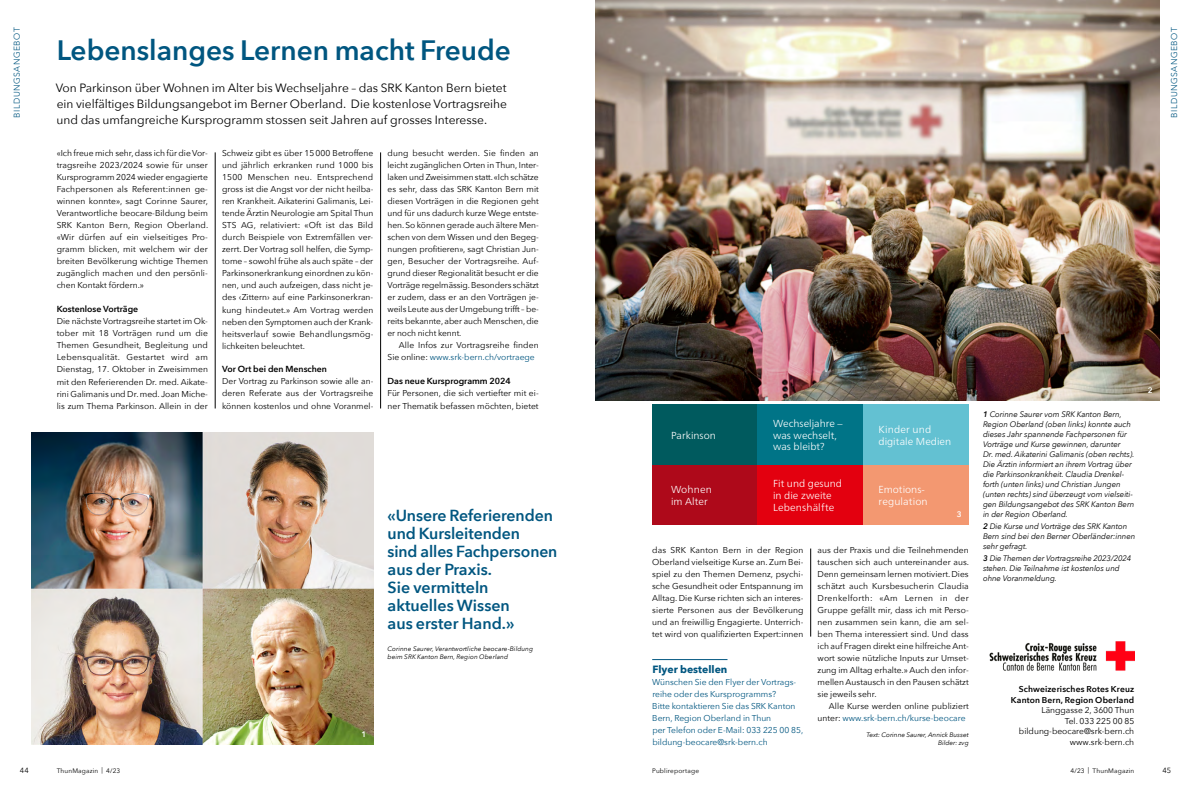
<style>
.page{position:relative;width:1191px;height:794px;background:#fff}
.page>*{position:absolute;margin:0;border:0;box-sizing:border-box;transform-origin:0 0}
.t1{font:600 28px "Avenir Next";color:#005680}
.t2{font:600 16px/18px "Avenir Next";letter-spacing:-.005em;color:#005680}
.t3{font:12px/16px "Avenir Next";color:#000;text-align:justify}
.t4{font:700 10.5px "Avenir Next";color:#005680}
.t5{font:300 10.2px/12px "Frutiger Neue LTW1 G";letter-spacing:.005em;color:#fff}
.t6{font:600 8.8px "Avenir Next";color:#000}
.t7{font:8.5px/12px "Avenir Next";color:#000;text-align:justify}
.t8{font:8.5px/12px "Avenir Next";color:#005680}
.t9{font:600 8.5px/10.5px "Avenir Next";letter-spacing:.015em;color:#000;text-align:right}
.t10{font:300 8.5px "Avenir";letter-spacing:.06em;color:#005680}
.t11{font:italic 8px/10px "Avenir Next";letter-spacing:-.005em;color:#000}
.t12{font:italic 8px/10px "Avenir Next";letter-spacing:-.005em;color:#000;scale:.96 1}
.t13{font:600 8px "Avenir Next";color:#fff}
.t14{font:7.5px "Avenir Next";color:#000}
.t15{font:italic 6.5px/8px "Avenir Next";letter-spacing:.01em;color:#000;text-align:right}
.t16{font:6.5px "Avenir Next";letter-spacing:.02em;color:#000}
.s1{color:#005680}
.s2{font-weight:600}
</style>
<div class="page">
<img style="left:31px;top:432px;width:342px;height:312px">
<hr style="left:652px;top:659px;width:75px;height:1px;background:#005680">
<img style="left:595px;top:0;width:564px;height:400px">
<hr style="left:810px;top:548px;width:1px;height:88px;background:#000">
<hr style="left:215px;top:152px;width:1px;height:256px;background:#000">
<hr style="left:380px;top:152px;width:1px;height:256px;background:#000">
<img style="left:989px;top:641px;width:145px;height:30px">
<div style="left:652px;top:404px;width:105px;height:61px;background:#005a5e"></div>
<div style="left:652px;top:464px;width:105px;height:60px;background:#ae091a"></div>
<div style="left:757px;top:404px;width:106px;height:61px;background:#007487"></div>
<div style="left:757px;top:464px;width:106px;height:60px;background:#e3000f"></div>
<div style="left:863px;top:404px;width:105px;height:61px;background:#63c1d2"></div>
<div style="left:863px;top:464px;width:105px;height:60px;background:#f39871"></div>
<p class="t10" style="left:12px;top:118px;width:92px;rotate:-90deg">BILDUNGSANGEBOT</p>
<p class="t10" style="left:1169px;top:118px;width:92px;rotate:-90deg">BILDUNGSANGEBOT</p>
<h1 class="t1" style="left:57px;top:27px;width:455px">Lebenslanges Lernen macht Freude</h1>
<p class="t3" style="left:56px;top:80px;width:453px">Von Parkinson über Wohnen im Alter bis Wechseljahre – das SRK Kanton Bern bietet ein vielfältiges Bildungsangebot im Berner Oberland. Die kostenlose Vortragsreihe und das umfangreiche Kursprogramm stossen seit Jahren auf grosses Interesse.</p>
<p class="t7" style="left:57px;top:147px;width:153px">«Ich freue mich sehr, dass ich für die Vor&shy;tragsreihe 2023/2024 sowie für unser Kursprogramm 2024 wieder engagierte Fachpersonen als Referent:innen ge&shy;winnen konnte», sagt Corinne Saurer, Verantwortliche beocare-Bildung beim SRK Kanton Bern, Region Oberland. «Wir dürfen auf ein vielseitiges Pro&shy;gramm blicken, mit welchem wir der breiten Bevölkerung wichtige Themen zugänglich machen und den persönli&shy;chen Kontakt fördern.»</p>
<p class="t6" style="left:57px;top:302px;width:83px">Kostenlose Vorträge</p>
<p class="t7" style="left:57px;top:315px;width:153px">Die nächste Vortragsreihe startet im Ok&shy;tober mit 18 Vorträgen rund um die Themen Gesundheit, Begleitung und Lebensqualität. Gestartet wird am Dienstag, 17. Oktober in Zweisimmen mit den Referierenden Dr. med. Aikate&shy;rini Galimanis und Dr. med. Joan Miche&shy;lis zum Thema Parkinson. Allein in der</p>
<p class="t7" style="left:387px;top:147px;width:153px">dung besucht werden. Sie finden an leicht zugänglichen Orten in Thun, Inter&shy;laken und Zweisimmen statt. «Ich schätze es sehr, dass das SRK Kanton Bern mit diesen Vorträgen in die Regionen geht und für uns dadurch kurze Wege entste&shy;hen. So können gerade auch ältere Men&shy;schen von dem Wissen und den Begeg&shy;nungen profitieren», sagt Christian Jun&shy;gen, Besucher der Vortragsreihe. Auf&shy;grund dieser Regionalität besucht er die Vorträge regelmässig. Besonders schätzt er zudem, dass er an den Vorträgen je&shy;weils Leute aus der Umgebung trifft – be&shy;reits bekannte, aber auch Menschen, die er noch nicht kennt.</p>
<p class="t7" style="left:387px;top:339px;width:153px;text-indent:11px">Alle Infos zur Vortragsreihe finden<br>Sie online: <span class="s1">www.srk-bern.ch/vortraege</span></p>
<p class="t6" style="left:387px;top:374px;width:125px">Das neue Kursprogramm 2024</p>
<p class="t7" style="left:387px;top:387px;width:153px">Für Personen, die sich vertiefter mit ei&shy;ner Thematik befassen möchten, bietet</p>
<p class="t7" style="left:222px;top:147px;width:153px">Schweiz gibt es über 15000 Betroffene und jährlich erkranken rund 1000 bis 1500 Menschen neu. Entsprechend gross ist die Angst vor der nicht heilba&shy;ren Krankheit. Aikaterini Galimanis, Lei&shy;tende Ärztin Neurologie am Spital Thun STS AG, relativiert: «Oft ist das Bild durch Beispiele von Extremfällen ver&shy;zerrt. Der Vortrag soll helfen, die Symp&shy;tome – sowohl frühe als auch späte – der Parkinsonerkrankung einordnen zu kön&shy;nen, und auch aufzeigen, dass nicht je&shy;des ‹Zittern› auf eine Parkinsonerkran&shy;kung hindeutet.» Am Vortrag werden neben den Symptomen auch der Krank&shy;heitsverlauf sowie Behandlungsmög&shy;lichkeiten beleuchtet.</p>
<p class="t6" style="left:222px;top:362px;width:106px">Vor Ort bei den Menschen</p>
<p class="t7" style="left:222px;top:375px;width:153px">Der Vortrag zu Parkinson sowie alle an&shy;deren Referate aus der Vortragsreihe können kostenlos und ohne Voranmel-</p>
<p class="t13" style="left:1147px;top:384px;width:6px">2</p>
<p class="t11" style="left:983px;top:408px;width:153px"><span class="s2">1</span> Corinne Saurer vom SRK Kanton Bern, Region Oberland (oben links) konnte auch dieses Jahr spannende Fachpersonen für Vorträge und Kurse gewinnen, darunter<br>Dr. med. Aikaterini Galimanis (oben rechts).<br>Die Ärztin informiert an ihrem Vortrag über die Parkinsonkrankheit. Claudia Drenkel-- forth (unten links) und Christian Jungen (unten rechts) sind überzeugt vom vielseiti&shy;gen Bildungsangebot des SRK Kanton Bern in der Region Oberland.</p>
<p class="t11" style="left:983px;top:520px;width:154px"><span class="s2">2</span> Die Kurse und Vorträge des SRK Kanton<br>Bern sind bei den Berner Oberländer:innen sehr gefragt.</p>
<p class="t12" style="left:983px;top:552px;width:156px"><span class="s2">3</span> Die Themen der Vortragsreihe 2023/2024 stehen. Die Teilnahme ist kostenlos und ohne Voranmeldung.</p>
<p class="t5" style="left:773px;top:417px;width:71px">Wechseljahre – was wechselt, was bleibt?</p>
<p class="t5" style="left:773px;top:477px;width:70px">Fit und gesund in die zweite<br>Lebenshälfte</p>
<p class="t5" style="left:878px;top:423px;width:74px">Kinder und digitale Medien</p>
<p class="t5" style="left:878px;top:483px;width:51px">Emotions&shy;regulation</p>
<p class="t5" style="left:671px;top:429px;width:46px">Parkinson</p>
<p class="t5" style="left:671px;top:483px;width:42px">Wohnen im Alter</p>
<h2 class="t2" style="left:387px;top:505px;width:171px">«Unsere Referierenden und Kursleitenden<br>sind alles Fachpersonen aus der Praxis.<br>Sie vermitteln aktuelles Wissen<br>aus erster Hand.»</h2>
<p class="t15" style="left:387px;top:644px;width:147px;text-align:left">Corinne Saurer, Verantwortliche beocare-Bildung beim SRK Kanton Bern, Region Oberland</p>
<p class="t13" style="left:956px;top:508px;width:6px">3</p>
<p class="t7" style="left:652px;top:543px;width:153px">das SRK Kanton Bern in der Region Oberland vielseitige Kurse an. Zum Bei&shy;spiel zu den Themen Demenz, psychi&shy;sche Gesundheit oder Entspannung im Alltag. Die Kurse richten sich an interes&shy;sierte Personen aus der Bevölkerung und an freiwillig Engagierte. Unterrich&shy;tet wird von qualifizierten Expert:innen</p>
<p class="t7" style="left:817px;top:543px;width:153px">aus der Praxis und die Teilnehmenden tauschen sich auch untereinander aus.<br>Denn gemeinsam lernen motiviert. Dies schätzt auch Kursbesucherin Claudia Drenkelforth: «Am Lernen in der Gruppe gefällt mir, dass ich mit Perso&shy;nen zusammen sein kann, die am sel&shy;ben Thema interessiert sind. Und dass ich auf Fragen direkt eine hilfreiche Ant&shy;wort sowie nützliche Inputs zur Umset&shy;zung im Alltag erhalte.» Auch den infor&shy;mellen Austausch in den Pausen schätzt sie jeweils sehr.</p>
<p class="t7" style="left:817px;top:699px;width:153px;text-indent:11px">Alle Kurse werden online publiziert unter: <span class="s1">www.srk-bern.ch/kurse-beocare</span></p>
<p class="t15" style="left:866px;top:730px;width:104px">Text: Corinne Saurer, Annick Busset<br>Bilder: zvg</p>
<p class="t4" style="left:652px;top:660px;width:77px">Flyer bestellen</p>
<p class="t8" style="left:652px;top:675px;width:153px">Wünschen Sie den Flyer der Vortrags&shy;reihe oder des Kursprogramms?<br>Bitte kontaktieren Sie das SRK Kanton Bern, Region Oberland in Thun<br>per Telefon oder E-Mail: 033 225 00 85, bildung-beocare@srk-bern.ch</p>
<p class="t9" style="left:1010px;top:683px;width:125px">Schweizerisches Rotes Kreuz<br>Kanton Bern, Region Oberland</p>
<p class="t7" style="left:1019px;top:704px;width:117px;line-height:10.5px;text-align:right">Länggasse 2, 3600 Thun<br>Tel. 033 225 00 85 bildung-beocare@srk-bern.ch www.srk-bern.ch</p>
<p class="t13" style="left:361px;top:727px;width:6px">1</p>
<p class="t14" style="left:20px;top:763px;width:10px">44</p>
<p class="t16" style="left:57px;top:765px;width:65px">ThunMagazin | 4/23</p>
<p class="t16" style="left:652px;top:765px;width:49px">Publireportage</p>
<p class="t16" style="left:1070px;top:765px;width:65px">4/23 | ThunMagazin</p>
<p class="t14" style="left:1162px;top:763px;width:10px">45</p>
</div>
